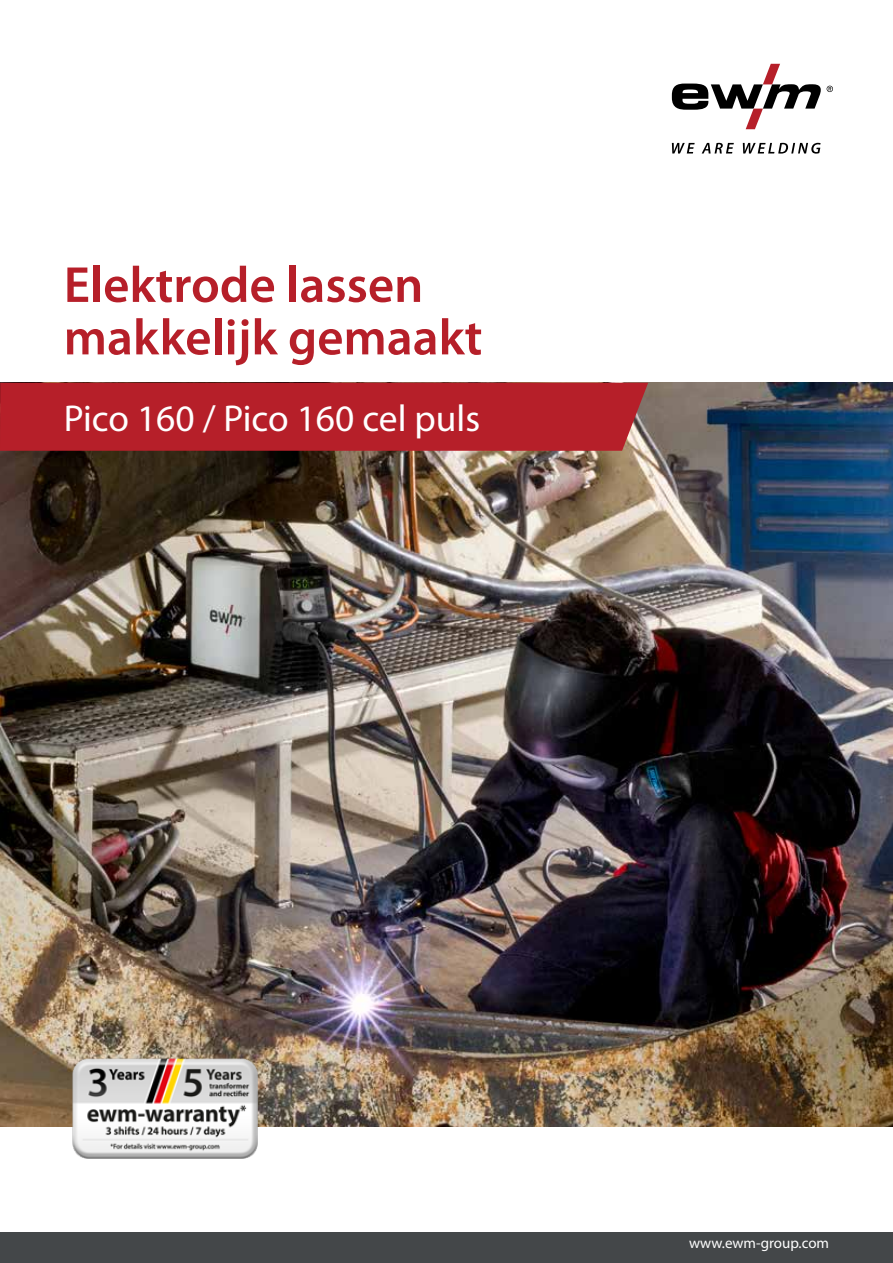
<style>
.page{position:relative;width:893px;height:1263px;background:#fff}
.page>*{position:absolute;margin:0;border:0;box-sizing:border-box;transform-origin:0 0}
.t1{font:600 51px/52.5px "Myriad Pro";color:#b61f29}
.t2{font:37.5px "Myriad Pro";color:#fff}
.t3{font:15px "Myriad Pro";color:#fff}
</style>
<div class="page">
<div style="left:0;top:1233px;width:893px;height:30px;background:#444749"></div>
<svg style="left:672px;top:143px;width:149px;height:11px"></svg>
<svg style="left:672px;top:64px;width:149px;height:65px"></svg>
<svg style="left:827px;top:86px;width:6px;height:6px"></svg>
<img style="left:0;top:383px;width:893px;height:744px">
<img style="left:73px;top:1059px;width:184px;height:99px">
<div style="left:0;top:383px;width:648px;height:68px;background:#b61f29"></div>
<p class="t1" style="left:64px;top:257px;width:420px">Elektrode lassen makkelijk gemaakt</p>
<p class="t2" style="left:64px;top:395px;width:418px">Pico 160 / Pico 160 cel puls</p>
<p class="t3" style="left:689px;top:1234px;width:142px">www.ewm-group.com</p>
</div>
